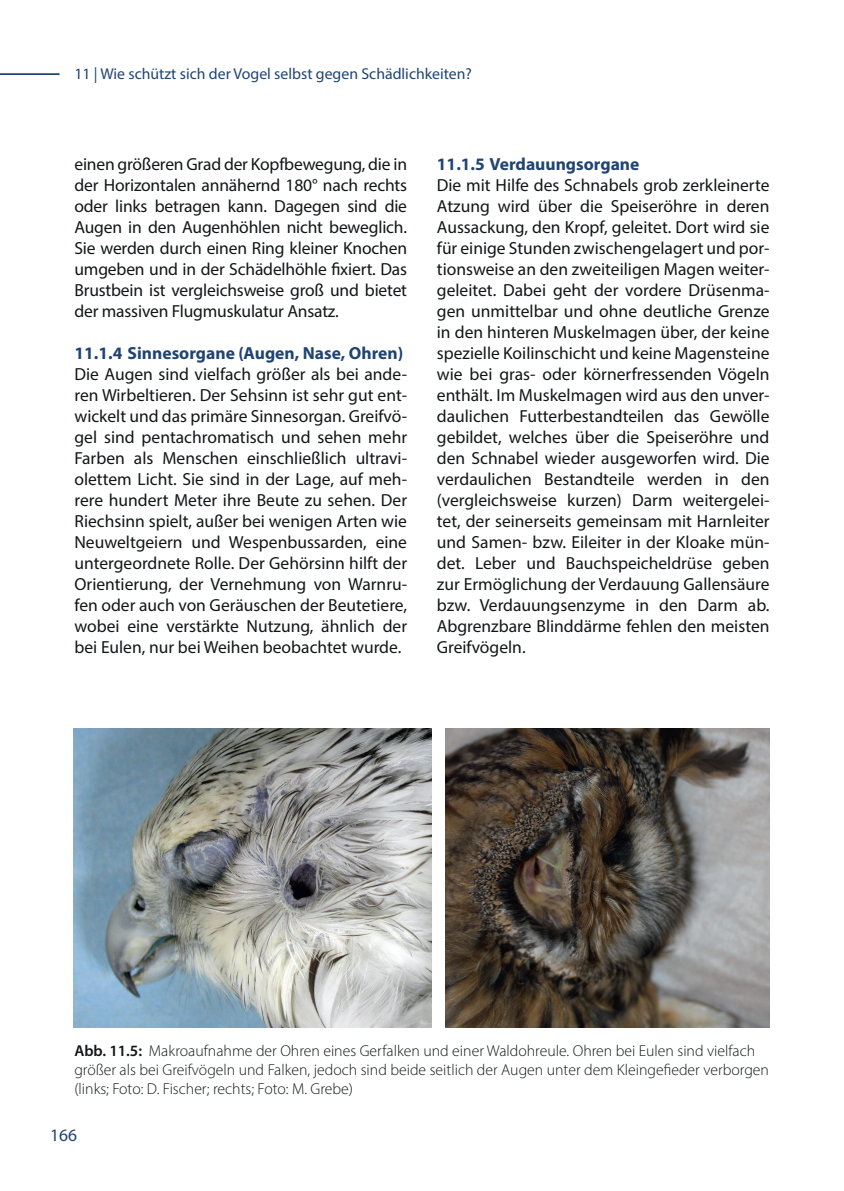
<style>
.page{position:relative;width:844px;height:1191px;background:#fff}
.page>*{position:absolute;margin:0;border:0;box-sizing:border-box;transform-origin:0 0}
.t1{font:17.5px/21px "Myriad Pro";color:#121617;text-align:justify}
.t2{font:700 17.5px "Myriad Pro";color:#204472}
.t3{font:17.5px "Myriad Pro";color:#204472}
.t4{font:300 15.75px/18.9px "Myriad Pro";color:#121617}
.t5{font:15.75px "Myriad Pro";color:#204472}
.s1{font-weight:600}
</style>
<div class="page">
<hr style="left:0;top:73px;width:60px;height:2px;background:#204472">
<img style="left:73px;top:728px;width:359px;height:299px">
<img style="left:445px;top:728px;width:324px;height:299px">
<p class="t5" style="left:74px;top:64px;width:399px">11 | Wie schützt sich der Vogel selbst gegen Schädlichkeiten?</p>
<p class="t1" style="left:74px;top:153px;width:334px">einen größeren Grad der Kopfbewegung, die in der Horizontalen annähernd 180° nach rechts oder links betragen kann. Dagegen sind die Augen in den Augenhöhlen nicht beweglich.<br>Sie werden durch einen Ring kleiner Knochen umgeben und in der Schädelhöhle fixiert. Das Brustbein ist vergleichsweise groß und bietet der massiven Flugmuskulatur Ansatz.</p>
<p class="t2" style="left:74px;top:342px;width:330px">11.1.4 Sinnesorgane (Augen, Nase, Ohren)</p>
<p class="t1" style="left:74px;top:363px;width:334px">Die Augen sind vielfach größer als bei ande&shy;ren Wirbeltieren. Der Sehsinn ist sehr gut ent&shy;wickelt und das primäre Sinnesorgan. Greifvö&shy;gel sind pentachromatisch und sehen mehr Farben als Menschen einschließlich ultravi&shy;olettem Licht. Sie sind in der Lage, auf meh&shy;rere hundert Meter ihre Beute zu sehen. Der Riechsinn spielt, außer bei wenigen Arten wie Neuweltgeiern und Wespenbussarden, eine untergeordnete Rolle. Der Gehörsinn hilft der Orientierung, der Vernehmung von Warnru&shy;fen oder auch von Geräuschen der Beutetiere, wobei eine verstärkte Nutzung, ähnlich der bei Eulen, nur bei Weihen beobachtet wurde.</p>
<p class="t2" style="left:437px;top:153px;width:204px">11.1.5 Verdauungsorgane</p>
<p class="t1" style="left:437px;top:174px;width:334px">Die mit Hilfe des Schnabels grob zerkleinerte Atzung wird über die Speiseröhre in deren Aussackung, den Kropf, geleitet. Dort wird sie für einige Stunden zwischengelagert und por&shy;tionsweise an den zweiteiligen Magen weiter&shy;geleitet. Dabei geht der vordere Drüsenma&shy;gen unmittelbar und ohne deutliche Grenze in den hinteren Muskelmagen über, der keine spezielle Koilinschicht und keine Magensteine wie bei gras- oder körnerfressenden Vögeln enthält. Im Muskelmagen wird aus den unver&shy;daulichen Futterbestandteilen das Gewölle gebildet, welches über die Speiseröhre und den Schnabel wieder ausgeworfen wird. Die verdaulichen Bestandteile werden in den (vergleichsweise kurzen) Darm weitergelei&shy;tet, der seinerseits gemeinsam mit Harnleiter und Samen- bzw. Eileiter in der Kloake mün&shy;det. Leber und Bauchspeicheldrüse geben zur Ermöglichung der Verdauung Gallensäure bzw. Verdauungsenzyme in den Darm ab.<br>Abgrenzbare Blinddärme fehlen den meisten Greifvögeln.</p>
<p class="t4" style="left:74px;top:1041px;width:696px"><span class="s1">Abb. 11.5:</span> Makroaufnahme der Ohren eines Gerfalken und einer Waldohreule. Ohren bei Eulen sind vielfach größer als bei Greifvögeln und Falken, jedoch sind beide seitlich der Augen unter dem Kleingefieder verborgen (links; Foto: D. Fischer; rechts; Foto: M. Grebe)</p>
<p class="t3" style="left:50px;top:1124px;width:28px">166</p>
</div>
